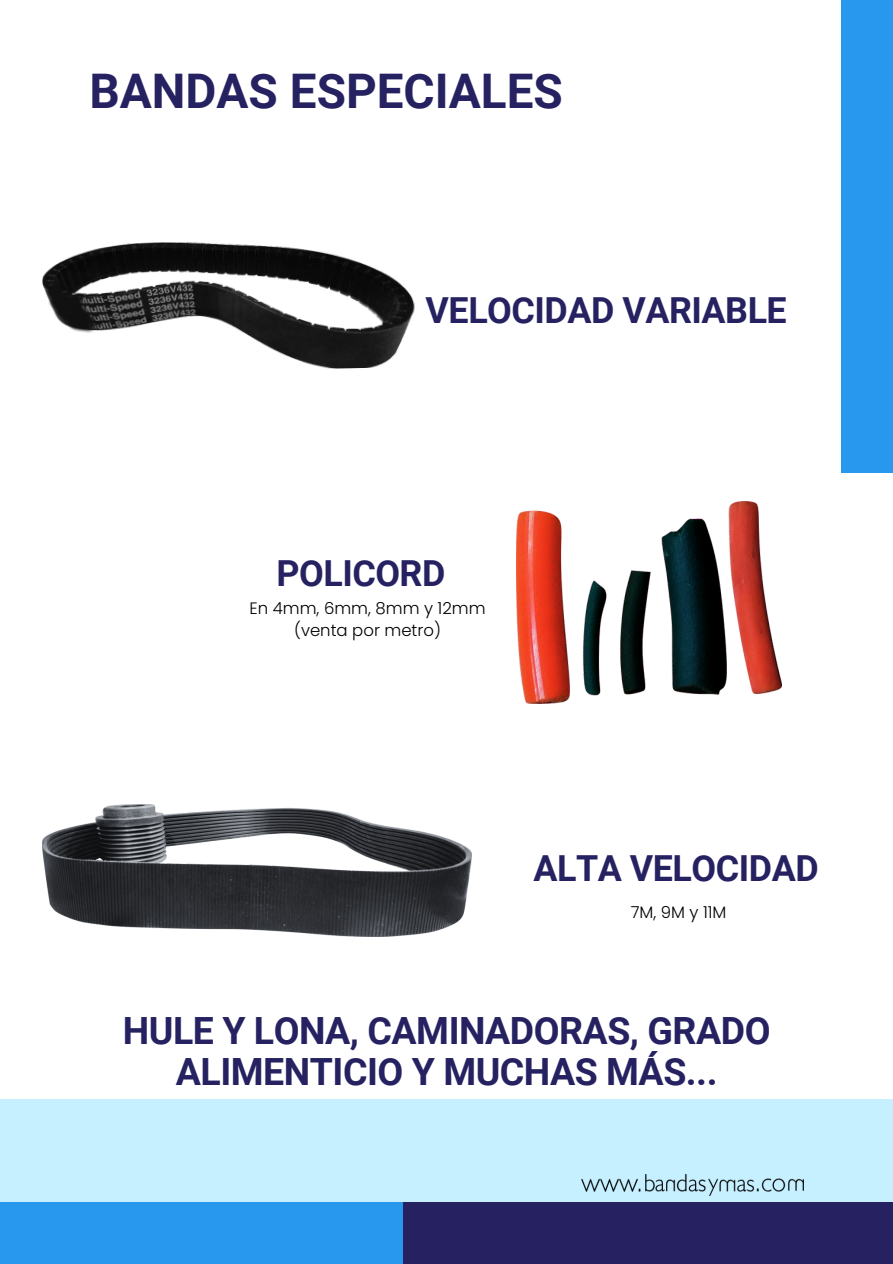
<style>
.page{position:relative;width:893px;height:1264px;background:#fff}
.page>*{position:absolute;margin:0;border:0;box-sizing:border-box;transform-origin:0 0}
.t1{font:700 47.7px "Roboto";color:#262262}
.t2{font:700 37.5px/40.5px "Roboto";letter-spacing:-.015em;color:#262262;text-align:center}
.t3{font:700 35.85px "Roboto";letter-spacing:-.015em;color:#262262}
.t4{font:300 16.5px/22.5px "Poppins";color:#000;text-align:center}
</style>
<div class="page">
<div style="left:0;top:1099px;width:892px;height:164px;background:#c6f0ff"></div>
<div style="left:0;top:1201px;width:403px;height:62px;background:#2898ee"></div>
<div style="left:403px;top:1201px;width:489px;height:62px;background:#262262"></div>
<div style="left:840px;top:0;width:52px;height:473px;background:#2898ee"></div>
<img style="left:582px;top:1174px;width:221px;height:21px">
<img style="left:42px;top:242px;width:373px;height:127px">
<img style="left:516px;top:501px;width:265px;height:203px">
<img style="left:42px;top:804px;width:429px;height:132px">
<p class="t1" style="left:89px;top:63px;width:475px">BANDAS ESPECIALES</p>
<p class="t3" style="left:425px;top:290px;width:362px">VELOCIDAD VARIABLE</p>
<p class="t3" style="left:276px;top:552px;width:170px">POLICORD</p>
<p class="t4" style="left:249px;top:596px;width:237px">En 4mm, 6mm, 8mm y 12mm (venta por metro)</p>
<p class="t3" style="left:533px;top:847px;width:287px">ALTA VELOCIDAD</p>
<p class="t4" style="left:630px;top:901px;width:97px">7M, 9M y 11M</p>
<p class="t2" style="left:123px;top:1010px;width:649px">HULE Y LONA, CAMINADORAS, GRADO<br>ALIMENTICIO Y MUCHAS MÁS...</p>
</div>
